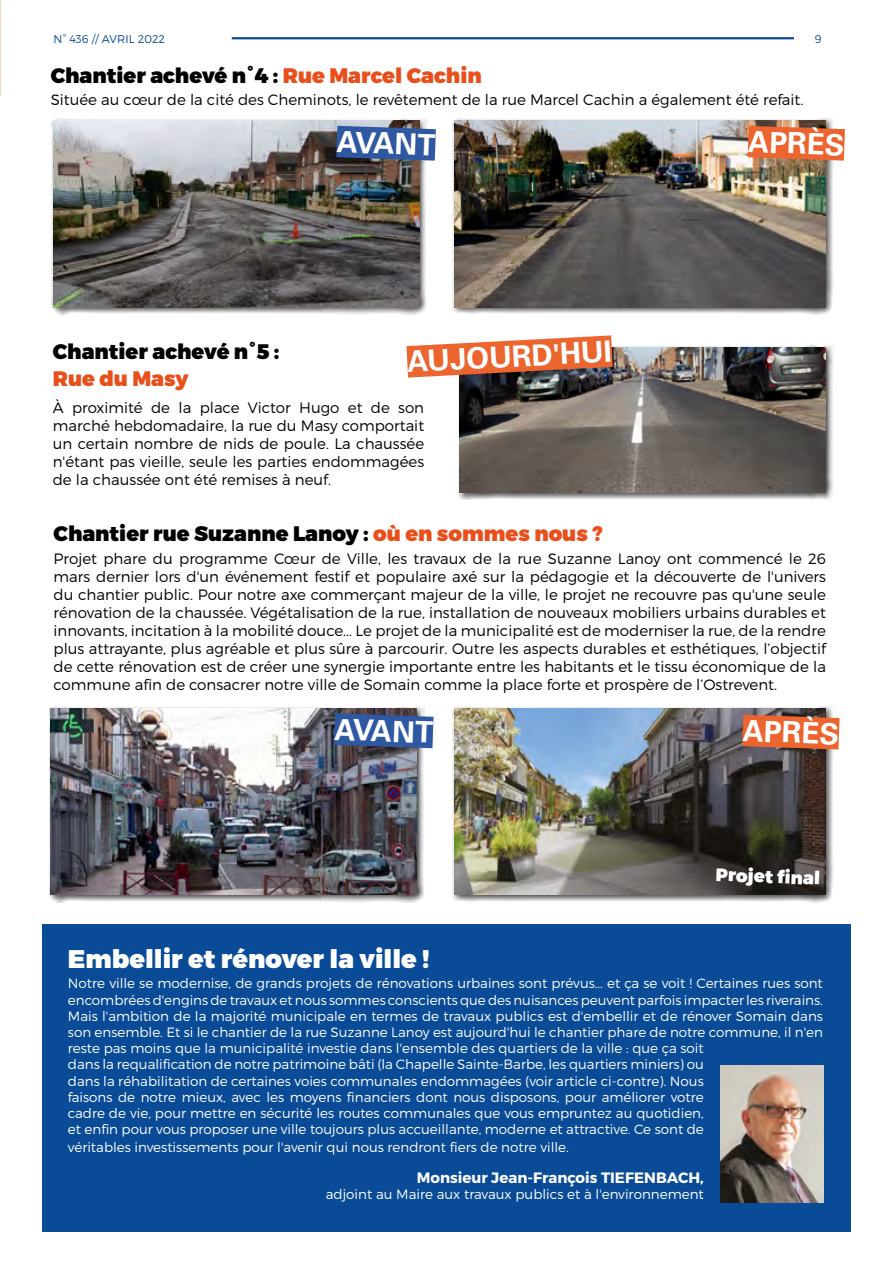
<style>
.page{position:relative;width:893px;height:1263px;background:#fff}
.page>*{position:absolute;margin:0;border:0;box-sizing:border-box;transform-origin:0 0}
.t1{font:700 29.4px "Univers";color:#fff}
.t2{font:900 25.5px "Montserrat";color:#fff}
.t3{font:900 21px "Montserrat";color:#000}
.t4{font:900 21px "Montserrat";color:#e94f1b}
.t5{font:900 18px "Montserrat";color:#fff}
.t6{font:300 15px/18px "Montserrat";color:#000;text-align:justify}
.t7{font:700 15px "Montserrat";color:#fff}
.t8{font:300 13.5px/16.2px "Montserrat";color:#fff}
.t9{font:300 11.25px "Montserrat";color:#0a4b97}
.s1{color:#e94f1b}
</style>
<div class="page">
<div style="left:42px;top:924px;width:809px;height:308px;background:#0a4b97"></div>
<img style="left:721px;top:1065px;width:102px;height:137px">
<div style="left:51px;top:118px;width:376px;height:197px;background:#000;opacity:.75"></div>
<img style="left:53px;top:121px;width:366px;height:186px">
<div style="left:452px;top:118px;width:382px;height:197px;background:#000;opacity:.75"></div>
<img style="left:454px;top:121px;width:372px;height:186px">
<svg style="left:304px;top:118px;width:164px;height:59px"></svg>
<img style="left:716px;top:118px;width:129px;height:59px">
<div style="left:458px;top:345px;width:376px;height:155px;background:#000;opacity:.75"></div>
<img style="left:460px;top:347px;width:366px;height:146px">
<img style="left:406px;top:335px;width:239px;height:60px">
<div style="left:49px;top:706px;width:375px;height:197px;background:#000;opacity:.75"></div>
<img style="left:51px;top:708px;width:366px;height:187px">
<img style="left:302px;top:706px;width:132px;height:59px">
<div style="left:452px;top:706px;width:382px;height:197px;background:#000;opacity:.75"></div>
<img style="left:454px;top:708px;width:372px;height:187px">
<svg style="left:710px;top:706px;width:130px;height:60px;background:#9f6855"></svg>
<hr style="left:232px;top:37px;width:562px;height:2px;background:#0a4b97">
<p class="t9" style="left:54px;top:32px;width:113px">N° 436 // AVRIL 2022</p>
<p class="t9" style="left:815px;top:32px;width:8px">9</p>
<h3 class="t3" style="left:51px;top:62px;width:433px">Chantier achevé n°4 : <span class="s1">Rue Marcel Cachin</span></h3>
<p class="t6" style="left:51px;top:91px;width:754px">Située au cœur de la cité des Cheminots, le revêtement de la rue Marcel Cachin a également été refait.</p>
<h1 class="t1" style="left:337px;top:124px;width:100px;rotate:2deg">AVANT</h1>
<h1 class="t1" style="left:749px;top:124px;width:98px;rotate:2deg">APRÈS</h1>
<h1 class="t1" style="left:406px;top:345px;width:206px;rotate:-3deg">AUJOURD'HUI</h1>
<h3 class="t3" style="left:53px;top:339px;width:228px">Chantier achevé n°5 :</h3>
<h3 class="t4" style="left:53px;top:366px;width:137px">Rue du Masy</h3>
<p class="t6" style="left:53px;top:398px;width:373px">À proximité de la place Victor Hugo et de son marché hebdomadaire, la rue du Masy comportait un certain nombre de nids de poule. La chaussée n'étant pas vieille, seule les parties endommagées de la chaussée ont été remises à neuf.</p>
<h3 class="t3" style="left:54px;top:521px;width:551px">Chantier rue Suzanne Lanoy : <span class="s1">où en sommes nous ?</span></h3>
<p class="t6" style="left:54px;top:549px;width:774px">Projet phare du programme Cœur de Ville, les travaux de la rue Suzanne Lanoy ont commencé le 26 mars dernier lors d'un événement festif et populaire axé sur la pédagogie et la découverte de l'univers du chantier public. Pour notre axe commerçant majeur de la ville, le projet ne recouvre pas qu'une seule rénovation de la chaussée. Végétalisation de la rue, installation de nouveaux mobiliers urbains durables et innovants, incitation à la mobilité douce... Le projet de la municipalité est de moderniser la rue, de la rendre plus attrayante, plus agréable et plus sûre à parcourir. Outre les aspects durables et esthétiques, l’objectif de cette rénovation est de créer une synergie importante entre les habitants et le tissu économique de la commune afin de consacrer notre ville de Somain comme la place forte et prospère de l’Ostrevent.</p>
<h1 class="t1" style="left:335px;top:712px;width:100px;rotate:2deg">AVANT</h1>
<h1 class="t1" style="left:743px;top:713px;width:98px;rotate:2deg">APRÈS</h1>
<h3 class="t5" style="left:716px;top:863px;width:106px;rotate:2deg">Projet fi nal</h3>
<h2 class="t2" style="left:68px;top:943px;width:363px">Embellir et rénover la ville !</h2>
<p class="t8" style="left:68px;top:975px;width:757px">Notre ville se modernise, de grands projets de rénovations urbaines sont prévus... et ça se voit ! Certaines rues sont encombrées d'engins de travaux et nous sommes conscients que des nuisances peuvent parfois impacter les riverains.<br>Mais l'ambition de la majorité municipale en termes de travaux publics est d'embellir et de rénover Somain dans son ensemble. Et si le chantier de la rue Suzanne Lanoy est aujourd'hui le chantier phare de notre commune, il n'en reste pas moins que la municipalité investie dans l'ensemble des quartiers de la ville : que ça soit<br>dans la requalification de notre patrimoine bâti (la Chapelle Sainte-Barbe, les quartiers miniers) ou<br>dans la réhabilitation de certaines voies communales endommagées (voir article ci-contre). Nous<br>faisons de notre mieux, avec les moyens financiers dont nous disposons, pour améliorer votre<br>cadre de vie, pour mettre en sécurité les routes communales que vous empruntez au quotidien,<br>et enfin pour vous proposer une ville toujours plus accueillante, moderne et attractive. Ce sont de</p>
<p class="t8" style="left:68px;top:1139px;width:502px">véritables investissements pour l'avenir qui nous rendront fiers de notre ville.</p>
<p class="t7" style="left:417px;top:1168px;width:289px">Monsieur Jean-François TIEFENBACH,</p>
<p class="t8" style="left:326px;top:1186px;width:380px">adjoint au Maire aux travaux publics et à l'environnement</p>
</div>
